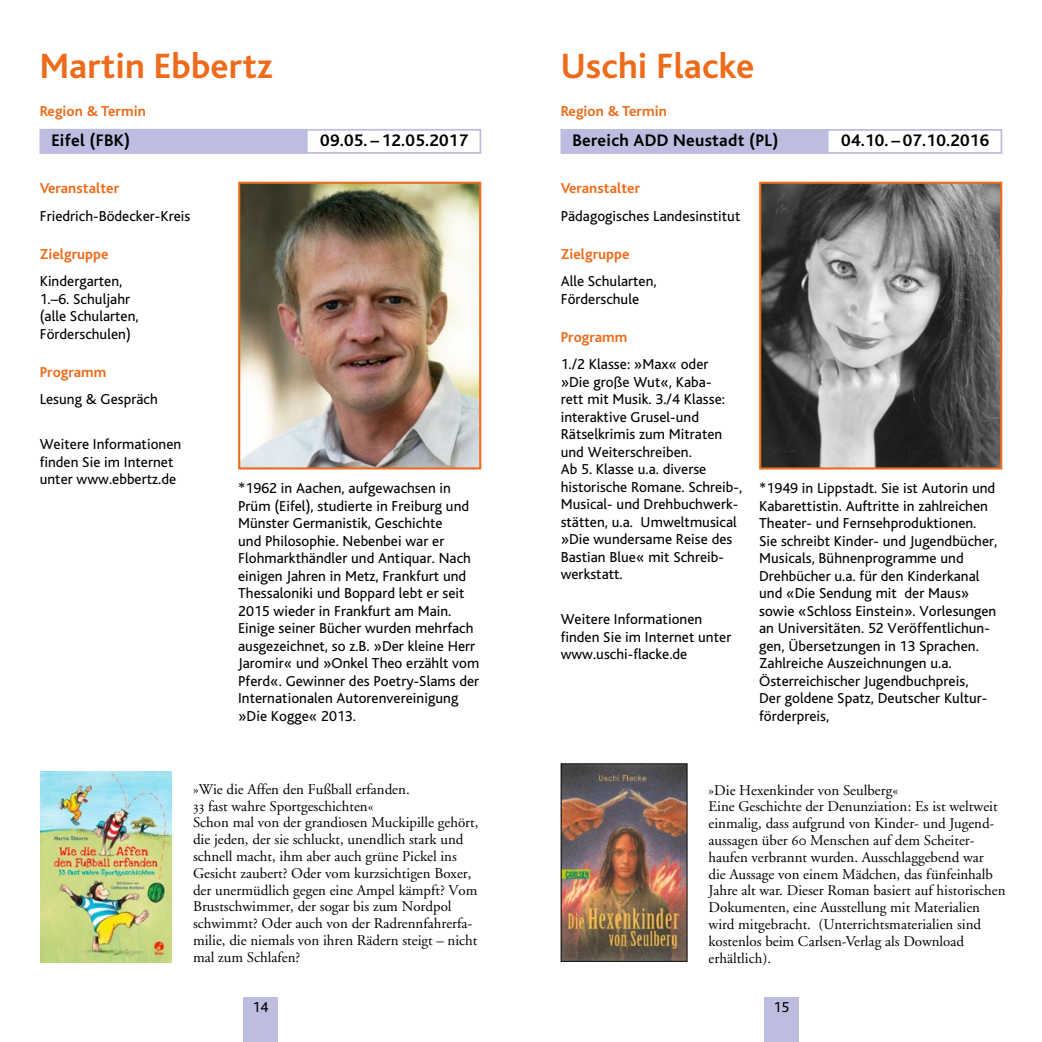
<style>
.page{position:relative;width:1042px;height:1042px;background:#fff}
.page>*{position:absolute;margin:0;border:0;box-sizing:border-box;transform-origin:0 0}
.t1{font:700 36.75px "Bliss";letter-spacing:.005em;color:#ed6b1a}
.t2{font:700 17.5px "Bliss";letter-spacing:.015em;color:#000}
.t3{font:15.05px/17.5px "Bliss";letter-spacing:.005em;color:#000}
.t4{font:700 15.05px "Bliss";letter-spacing:.005em;color:#ed6b1a}
.t5{font:14.88px/16.8px "Adobe Garamond OS2";color:#000}
</style>
<div class="page">
<div style="left:764px;top:997px;width:35px;height:45px;background:#bcbde0"></div>
<div style="left:243px;top:997px;width:35px;height:45px;background:#bcbde0"></div>
<img style="left:41px;top:771px;width:131px;height:191px">
<img style="left:241px;top:185px;width:237px;height:281px">
<div style="left:238px;top:182px;width:243px;height:287px;border:2px solid #ed6b1a"></div>
<div style="left:40px;top:129px;width:268px;height:25px;background:#bcbde0;border:2px solid #bcbde0"></div>
<div style="left:40px;top:129px;width:441px;height:25px;border:2px solid #bcbde0"></div>
<img style="left:762px;top:185px;width:237px;height:281px">
<div style="left:759px;top:182px;width:243px;height:287px;border:2px solid #ed6b1a"></div>
<div style="left:561px;top:129px;width:267px;height:25px;background:#bcbde0"></div>
<div style="left:561px;top:129px;width:441px;height:25px;border:2px solid #bcbde0"></div>
<img style="left:563px;top:765px;width:122px;height:195px">
<div style="left:561px;top:763px;width:126px;height:199px;border:1px solid #000"></div>
<h1 class="t1" style="left:40px;top:47px;width:234px">Martin Ebbertz</h1>
<p class="t4" style="left:40px;top:103px;width:108px">Region &amp; Termin</p>
<p class="t2" style="left:51px;top:131px;width:80px">Eifel (FBK)</p>
<p class="t2" style="left:320px;top:131px;width:149px">09.05. – 12.05.2017</p>
<p class="t4" style="left:40px;top:180px;width:81px">Veranstalter</p>
<p class="t3" style="left:40px;top:207px;width:152px">Friedrich-Bödecker-Kreis</p>
<p class="t4" style="left:40px;top:246px;width:71px">Zielgruppe</p>
<p class="t3" style="left:40px;top:273px;width:101px">Kindergarten,<br>1.–6. Schuljahr (alle Schularten,<br>Förderschulen)</p>
<p class="t4" style="left:40px;top:364px;width:68px">Programm</p>
<p class="t3" style="left:40px;top:391px;width:120px">Lesung &amp; Gespräch</p>
<p class="t3" style="left:40px;top:436px;width:143px">Weitere Informationen finden Sie im Internet unter www.ebbertz.de</p>
<p class="t3" style="left:238px;top:480px;width:243px">*1962 in Aachen, aufgewachsen in Prüm (Eifel), studierte in Freiburg und Münster Germanistik, Geschichte<br>und Philosophie. Nebenbei war er Flohmarkthändler und Antiquar. Nach einigen Jahren in Metz, Frankfurt und Thessaloniki und Boppard lebt er seit 2015 wieder in Frankfurt am Main.<br>Einige seiner Bücher wurden mehrfach ausgezeichnet, so z.B. »Der kleine Herr Jaromir« und »Onkel Theo erzählt vom Pferd«. Gewinner des Poetry-Slams der Internationalen Autorenvereinigung »Die Kogge« 2013.</p>
<p class="t5" style="left:193px;top:781px;width:287px">»Wie die Affen den Fußball erfanden.<br>33 fast wahre Sportgeschichten«<br>Schon mal von der grandiosen Muckipille gehört, die jeden, der sie schluckt, unendlich stark und schnell macht, ihm aber auch grüne Pickel ins Gesicht zaubert? Oder vom kurzsichtigen Boxer, der unermüdlich gegen eine Ampel kämpft? Vom Brustschwimmer, der sogar bis zum Nordpol schwimmt? Oder auch von der Radrennfahrerfa&shy;milie, die niemals von ihren Rädern steigt – nicht mal zum Schlafen?</p>
<h1 class="t1" style="left:561px;top:47px;width:195px">Uschi Flacke</h1>
<p class="t4" style="left:561px;top:103px;width:108px">Region &amp; Termin</p>
<p class="t2" style="left:572px;top:132px;width:207px">Bereich ADD Neustadt (PL)</p>
<p class="t2" style="left:841px;top:132px;width:149px">04.10. – 07.10.2016</p>
<p class="t4" style="left:561px;top:180px;width:81px">Veranstalter</p>
<p class="t3" style="left:561px;top:207px;width:181px">Pädagogisches Landesinstitut</p>
<p class="t4" style="left:561px;top:246px;width:71px">Zielgruppe</p>
<p class="t3" style="left:561px;top:273px;width:98px">Alle Schularten,<br>Förderschule</p>
<p class="t4" style="left:561px;top:329px;width:68px">Programm</p>
<p class="t3" style="left:561px;top:356px;width:183px">1./2 Klasse: »Max« oder<br>»Die große Wut«, Kaba-<br>rett mit Musik. 3./4 Klasse: interaktive Grusel-und<br>Rätselkrimis zum Mitraten und Weiterschreiben.<br>Ab 5. Klasse u.a. diverse historische Romane. Schreib-,<br>Musical- und Drehbuchwerk&shy;stätten, u.a. Umweltmusical »Die wundersame Reise des<br>Bastian Blue« mit Schreib&shy;werkstatt.</p>
<p class="t3" style="left:561px;top:611px;width:172px">Weitere Informationen finden Sie im Internet unter www.uschi-flacke.de</p>
<p class="t3" style="left:759px;top:480px;width:240px">*1949 in Lippstadt. Sie ist Autorin und Kabarettistin. Auftritte in zahlreichen Theater- und Fernsehproduktionen.<br>Sie schreibt Kinder- und Jugendbücher, Musicals, Bühnenprogramme und Drehbücher u.a. für den Kinderkanal und «Die Sendung mit der Maus» sowie «Schloss Einstein». Vorlesungen an Universitäten. 52 Veröffentlichun&shy;gen, Übersetzungen in 13 Sprachen.<br>Zahlreiche Auszeichnungen u.a.<br>Österreichischer Jugendbuchpreis,<br>Der goldene Spatz, Deutscher Kultur&shy;förderpreis,</p>
<p class="t5" style="left:708px;top:782px;width:298px">»Die Hexenkinder von Seulberg«<br>Eine Geschichte der Denunziation: Es ist weltweit einmalig, dass aufgrund von Kinder- und Jugend&shy;aussagen über 60 Menschen auf dem Scheiter&shy;haufen verbrannt wurden. Ausschlaggebend war<br>die Aussage von einem Mädchen, das fünfeinhalb Jahre alt war. Dieser Roman basiert auf historischen Dokumenten, eine Ausstellung mit Materialien wird mitgebracht. (Unterrichtsmaterialien sind kostenlos beim Carlsen-Verlag als Download erhältlich).</p>
<p class="t3" style="left:253px;top:999px;width:17px">14</p>
<p class="t3" style="left:773px;top:999px;width:17px">15</p>
</div>
